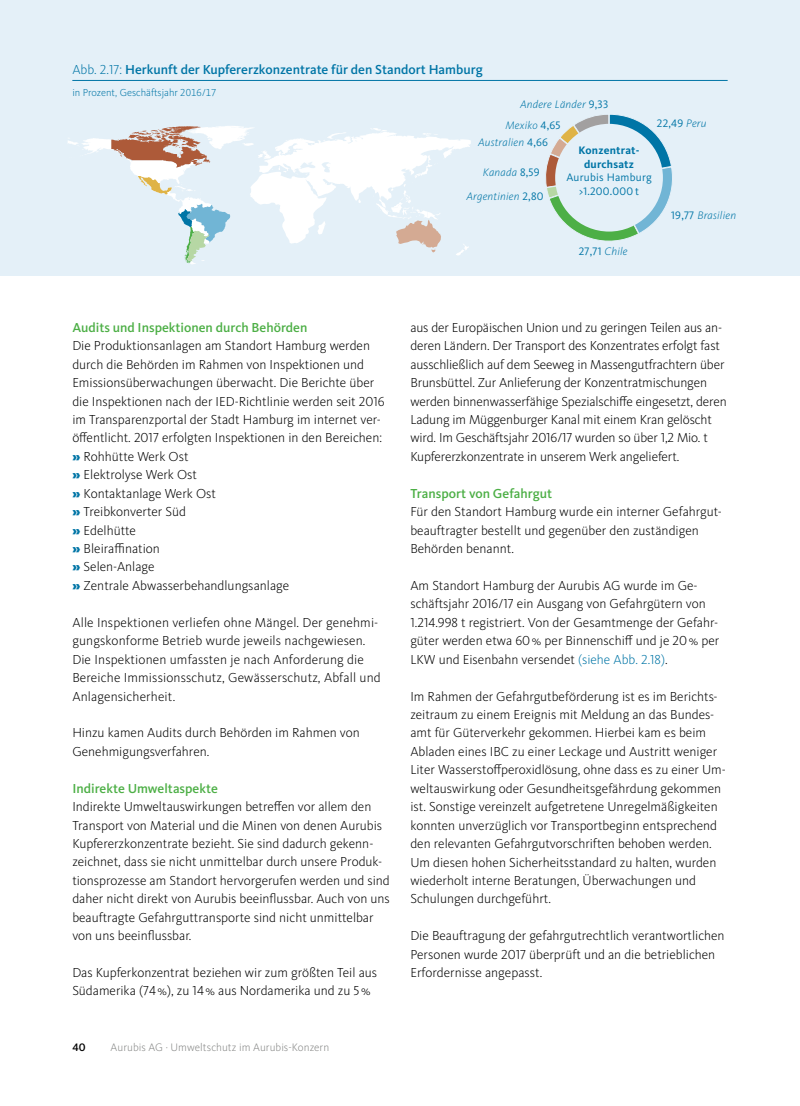
<style>
.page{position:relative;width:800px;height:1106px;background:#fff}
.page>*{position:absolute;margin:0;border:0;box-sizing:border-box;transform-origin:0 0}
.t1{font:300 13.5px/18.5px "Kievit Pro";color:#000}
.t2{font:500 13.5px "Kievit Pro";color:#4daf46}
.t3{font:500 13.5px "Kievit Pro";color:#0075a6}
.t4{font:italic 300 11.25px "Kievit Pro";letter-spacing:.02em;color:#0075a6}
.t5{font:11.25px/13.5px "Kievit Pro";letter-spacing:.02em;color:#0075a6;text-align:center}
.t6{font:300 11.25px "Kievit Pro";letter-spacing:.005em;color:#868786}
.t7{font:700 11.25px/13.5px "Kievit Pro";letter-spacing:.02em;color:#0075a6;text-align:center}
.t8{font:500 11.25px "Kievit Pro";color:#000}
.t9{font:300 10.5px "Kievit Pro";color:#0075a6}
.s1{font-weight:300}
.s2{font-weight:400;font-style:normal}
.s3{font-weight:300;font-style:italic}
.s4{font-weight:900;color:#0075a6}
.s5{color:#0075a6}
</style>
<div class="page">
<div style="left:0;top:0;width:799px;height:276px;background:#e4f0f8"></div>
<svg style="left:68px;top:126px;width:403px;height:130px"></svg>
<svg style="left:69px;top:127px;width:372px;height:107px"></svg>
<svg style="left:376px;top:203px;width:65px;height:49px"></svg>
<svg style="left:111px;top:126px;width:99px;height:41px"></svg>
<svg style="left:178px;top:204px;width:52px;height:60px"></svg>
<hr style="left:72px;top:80px;width:655px;height:1px;background:#0075a6">
<svg style="left:545px;top:114px;width:127px;height:127px"></svg>
<div style="left:555px;top:124px;width:107px;height:107px;background:#e4f0f8;border-radius:50%"></div>
<svg style="left:138px;top:176px;width:34px;height:19px"></svg>
<p class="t3" style="left:72px;top:62px;width:412px"><span class="s1">Abb. 2.17:</span> Herkunft der Kupfererzkonzentrate für den Standort Hamburg</p>
<p class="t9" style="left:72px;top:86px;width:146px">in Prozent, Geschäftsjahr 2016/17</p>
<p class="t4" style="left:520px;top:98px;width:90px">Andere Länder <span class="s2">9,33</span></p>
<p class="t4" style="left:478px;top:135px;width:71px">Australien <span class="s2">4,66</span></p>
<p class="t5" style="left:656px;top:116px;width:51px">22,49 <span class="s3">Peru</span></p>
<p class="t4" style="left:505px;top:119px;width:56px">Mexiko <span class="s2">4,65</span></p>
<p class="t7" style="left:578px;top:144px;width:62px">Konzentrat&shy;durchsatz</p>
<p class="t5" style="left:566px;top:171px;width:87px">Aurubis Hamburg &gt;1.200.000 t</p>
<p class="t4" style="left:483px;top:166px;width:58px">Kanada <span class="s2">8,59</span></p>
<p class="t4" style="left:466px;top:190px;width:78px">Argentinien <span class="s2">2,80</span></p>
<p class="t5" style="left:578px;top:245px;width:50px">27,71 <span class="s3">Chile</span></p>
<p class="t4" style="left:671px;top:208px;width:66px"><span class="s2">19,77</span> Brasilien</p>
<p class="t2" style="left:72px;top:319px;width:236px">Audits und Inspektionen durch Behörden</p>
<p class="t1" style="left:72px;top:336px;width:314px">Die Produktionsanlagen am Standort Hamburg werden durch die Behörden im Rahmen von Inspektionen und Emissionsüberwachungen überwacht. Die Berichte über die Inspektionen nach der IED-Richtlinie werden seit 2016 im Transparenzportal der Stadt Hamburg im internet ver&shy;öffentlicht. 2017 erfolgten Inspektionen in den Bereichen: <span class="s4">»</span> Rohhütte Werk Ost<br><span class="s4">»</span> Elektrolyse Werk Ost<br><span class="s4">»</span> Kontaktanlage Werk Ost<br><span class="s4">»</span> Treibkonverter Süd<br><span class="s4">»</span> Edelhütte<br><span class="s4">»</span> Bleiraffination<br><span class="s4">»</span> Selen-Anlage<br><span class="s4">»</span> Zentrale Abwasserbehandlungsanlage</p>
<p class="t1" style="left:72px;top:613px;width:310px">Alle Inspektionen verliefen ohne Mängel. Der genehmi&shy;gungskonforme Betrieb wurde jeweils nachgewiesen.<br>Die Inspektionen umfassten je nach Anforderung die Bereiche Immissionsschutz, Gewässerschutz, Abfall und Anlagensicherheit.</p>
<p class="t1" style="left:72px;top:723px;width:289px">Hinzu kamen Audits durch Behörden im Rahmen von<br>Genehmigungsverfahren.</p>
<p class="t2" style="left:72px;top:780px;width:147px">Indirekte Umweltaspekte</p>
<p class="t1" style="left:72px;top:797px;width:319px">Indirekte Umweltauswirkungen betreffen vor allem den Transport von Material und die Minen von denen Aurubis Kupfererzkonzentrate bezieht. Sie sind dadurch gekenn&shy;zeichnet, dass sie nicht unmittelbar durch unsere Produk&shy;tionsprozesse am Standort hervorgerufen werden und sind daher nicht direkt von Aurubis beeinflussbar. Auch von uns beauftragte Gefahrguttransporte sind nicht unmittelbar von uns beeinflussbar.</p>
<p class="t1" style="left:72px;top:963px;width:306px">Das Kupferkonzentrat beziehen wir zum größten Teil aus<br>Südamerika (74%), zu 14% aus Nordamerika und zu 5%</p>
<p class="t8" style="left:72px;top:1040px;width:15px">40</p>
<p class="t6" style="left:111px;top:1040px;width:220px">Aurubis AG · Umweltschutz im Aurubis-Konzern</p>
<p class="t1" style="left:410px;top:318px;width:318px">aus der Europäischen Union und zu geringen Teilen aus an&shy;deren Ländern. Der Transport des Konzentrates erfolgt fast ausschließlich auf dem Seeweg in Massengutfrachtern über Brunsbüttel. Zur Anlieferung der Konzentratmischungen werden binnenwasserfähige Spezialschiffe eingesetzt, deren Ladung im Müggenburger Kanal mit einem Kran gelöscht wird. Im Geschäftsjahr 2016/17 wurden so über 1,2 Mio. t Kupfererzkonzentrate in unserem Werk angeliefert.</p>
<p class="t2" style="left:410px;top:485px;width:143px">Transport von Gefahrgut</p>
<p class="t1" style="left:410px;top:502px;width:311px">Für den Standort Hamburg wurde ein interner Gefahrgut&shy;beauftragter bestellt und gegenüber den zuständigen<br>Behörden benannt.</p>
<p class="t1" style="left:410px;top:576px;width:310px">Am Standort Hamburg der Aurubis AG wurde im Ge&shy;schäftsjahr 2016/17 ein Ausgang von Gefahrgütern von 1.214.998 t registriert. Von der Gesamtmenge der Gefahr&shy;güter werden etwa 60% per Binnenschiff und je 20% per LKW und Eisenbahn versendet <span class="s5">(siehe Abb. 2.18)</span>.</p>
<p class="t1" style="left:410px;top:687px;width:317px">Im Rahmen der Gefahrgutbeförderung ist es im Berichts&shy;zeitraum zu einem Ereignis mit Meldung an das Bundes&shy;amt für Güterverkehr gekommen. Hierbei kam es beim Abladen eines IBC zu einer Leckage und Austritt weniger Liter Wasserstoffperoxidlösung, ohne dass es zu einer Um&shy;weltauswirkung oder Gesundheitsgefährdung gekommen ist. Sonstige vereinzelt aufgetretene Unregelmäßigkeiten konnten unverzüglich vor Transportbeginn entsprechend den relevanten Gefahrgutvorschriften behoben werden.<br>Um diesen hohen Sicherheitsstandard zu halten, wurden wiederholt interne Beratungen, Überwachungen und Schulungen durchgeführt.</p>
<p class="t1" style="left:410px;top:926px;width:316px">Die Beauftragung der gefahrgutrechtlich verantwortlichen<br>Personen wurde 2017 überprüft und an die betrieblichen<br>Erfordernisse angepasst.</p>
</div>
